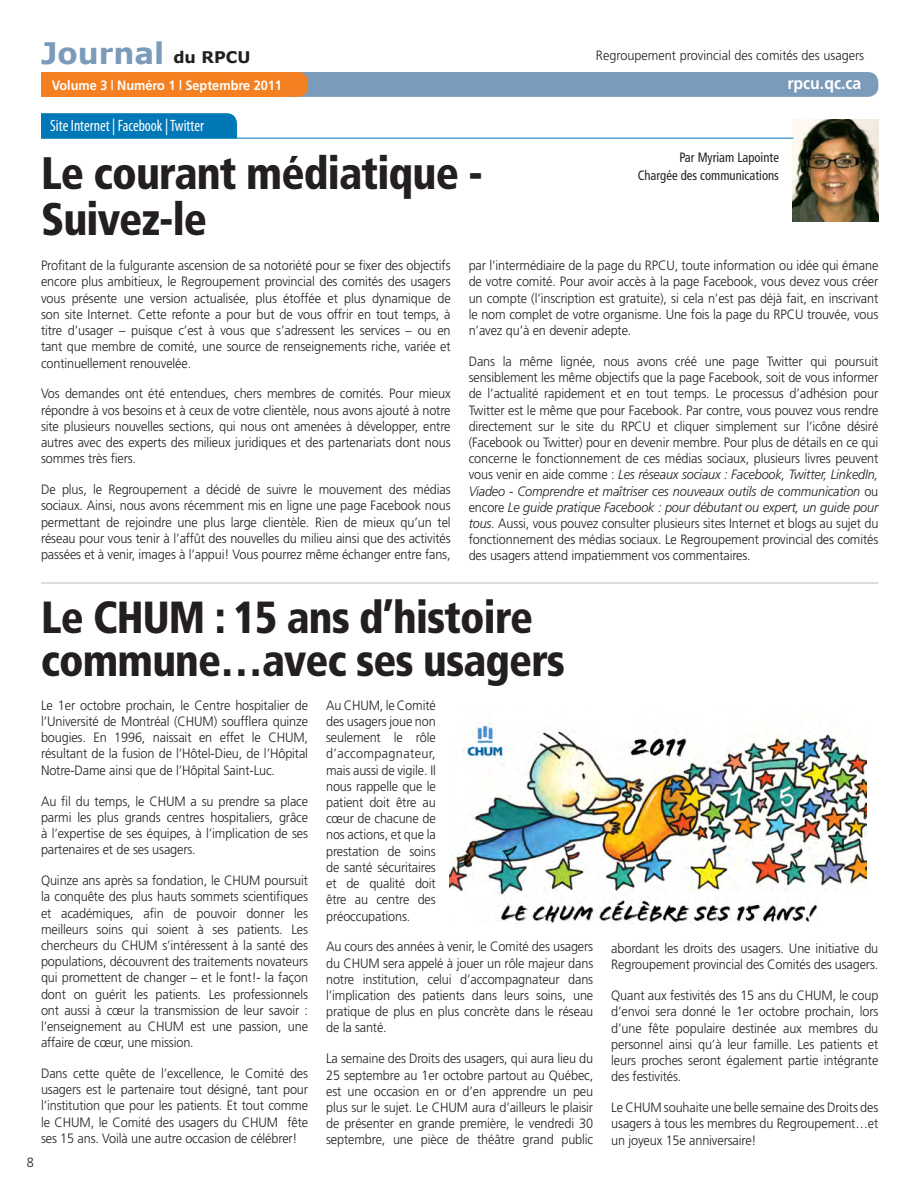
<style>
.page{position:relative;width:921px;height:1188px;background:#fff}
.page>*{position:absolute;margin:0;border:0;box-sizing:border-box;transform-origin:0 0}
.t1{font:900 condensed 45.6px "Frutiger";letter-spacing:-.02em;color:#231f20;scale:.95 1}
.t2{font:900 condensed 45px/42.2px "Frutiger";letter-spacing:-.02em;color:#231f20;scale:.95 1}
.t3{font:700 29.55px "Verdana";color:#7a9bb9}
.t4{font:700 16.8px "Frutiger";color:#fff;scale:.94 1}
.t5{font:condensed 16.5px "Myriad Pro";color:#fff;scale:.95 1}
.t6{font:700 16.05px "Verdana";color:#231f20}
.t7{font:300 13.5px/16.2px "Frutiger";letter-spacing:-.01em;color:#231f20;text-align:justify;scale:.94 1}
.t8{font:condensed 13.5px/18px "Frutiger";color:#231f20;text-align:right;scale:.94 1}
.t9{font:700 13.5px "Frutiger";color:#fff;scale:.94 1}
.s1{font-style:italic}
</style>
<div class="page">
<div style="left:274px;top:72px;width:604px;height:25px;background:#7a9bb9;border-radius:10px"></div>
<div style="left:41px;top:72px;width:238px;height:25px;background:#f58021"></div>
<div style="left:70px;top:72px;width:238px;height:25px;background:#f58021;border-radius:10px"></div>
<img style="left:792px;top:119px;width:86px;height:102px">
<hr style="left:41px;top:583px;width:837px;height:1px;background:#bcbdc0">
<img style="left:449px;top:723px;width:418px;height:201px">
<div style="left:41px;top:113px;width:196px;height:25px;background:#0077b6"></div>
<hr style="left:41px;top:138px;width:752px;height:1px;background:#0077b6">
<p class="t3" style="left:41px;top:34px;width:125px">Journal</p>
<p class="t6" style="left:173px;top:46px;width:79px">du RPCU</p>
<p class="t7" style="left:596px;top:47px;width:287px">Regroupement provincial des comités des usagers</p>
<p class="t9" style="left:52px;top:77px;width:246px">Volume 3 | Numéro 1 | Septembre 2011</p>
<p class="t4" style="left:787px;top:73px;width:80px">rpcu.qc.ca</p>
<p class="t5" style="left:50px;top:115px;width:163px">Site Internet | Facebook | Twitter</p>
<p class="t1" style="left:41px;top:146px;width:466px">Le courant médiatique -</p>
<p class="t1" style="left:41px;top:192px;width:176px">Suivez-le</p>
<p class="t8" style="left:637px;top:148px;width:152px">Par Myriam Lapointe<br>Chargée des communications</p>
<p class="t7" style="left:41px;top:257px;width:437px">Profitant de la fulgurante ascension de sa notoriété pour se fixer des objectifs encore plus ambitieux, le Regroupement provincial des comités des usagers vous présente une version actualisée, plus étoffée et plus dynamique de son site Internet. Cette refonte a pour but de vous offrir en tout temps, à titre d’usager – puisque c’est à vous que s’adressent les services – ou en tant que membre de comité, une source de renseignements riche, variée et continuellement renouvelée.</p>
<p class="t7" style="left:41px;top:386px;width:437px">Vos demandes ont été entendues, chers membres de comités. Pour mieux répondre à vos besoins et à ceux de votre clientèle, nous avons ajouté à notre site plusieurs nouvelles sections, qui nous ont amenées à développer, entre autres avec des experts des milieux juridiques et des partenariats dont nous sommes très fiers.</p>
<p class="t7" style="left:41px;top:481px;width:437px">De plus, le Regroupement a décidé de suivre le mouvement des médias sociaux. Ainsi, nous avons récemment mis en ligne une page Facebook nous permettant de rejoindre une plus large clientèle. Rien de mieux qu’un tel réseau pour vous tenir à l’affût des nouvelles du milieu ainsi que des activités passées et à venir, images à l’appui! Vous pourrez même échanger entre fans,</p>
<p class="t7" style="left:468px;top:257px;width:437px">par l’intermédiaire de la page du RPCU, toute information ou idée qui émane de votre comité. Pour avoir accès à la page Facebook, vous devez vous créer un compte (l’inscription est gratuite), si cela n’est pas déjà fait, en inscrivant le nom complet de votre organisme. Une fois la page du RPCU trouvée, vous n’avez qu’à en devenir adepte.</p>
<p class="t7" style="left:468px;top:353px;width:437px">Dans la même lignée, nous avons créé une page Twitter qui poursuit sensiblement les même objectifs que la page Facebook, soit de vous informer de l’actualité rapidement et en tout temps. Le processus d’adhésion pour Twitter est le même que pour Facebook. Par contre, vous pouvez vous rendre directement sur le site du RPCU et cliquer simplement sur l’icône désiré (Facebook ou Twitter) pour en devenir membre. Pour plus de détails en ce qui concerne le fonctionnement de ces médias sociaux, plusieurs livres peuvent vous venir en aide comme : <span class="s1">Les réseaux sociaux : Facebook, Twitter, LinkedIn, Viadeo - Comprendre et maîtriser ces nouveaux outils de communication</span> ou encore <span class="s1">Le guide pratique Facebook : pour débutant ou expert, un guide pour tous.</span> Aussi, vous pouvez consulter plusieurs sites Internet et blogs au sujet du fonctionnement des médias sociaux. Le Regroupement provincial des comités des usagers attend impatiemment vos commentaires.</p>
<p class="t2" style="left:41px;top:597px;width:553px">Le CHUM : 15 ans d’histoire commune…avec ses usagers</p>
<p class="t7" style="left:41px;top:697px;width:286px">Le 1er octobre prochain, le Centre hospitalier de l’Université de Montréal (CHUM) soufflera quinze bougies. En 1996, naissait en effet le CHUM, résultant de la fusion de l’Hôtel-Dieu, de l’Hôpital Notre-Dame ainsi que de l’Hôpital Saint-Luc.</p>
<p class="t7" style="left:41px;top:793px;width:286px">Au fil du temps, le CHUM a su prendre sa place parmi les plus grands centres hospitaliers, grâce à l’expertise de ses équipes, à l’implication de ses partenaires et de ses usagers.</p>
<p class="t7" style="left:41px;top:872px;width:286px">Quinze ans après sa fondation, le CHUM poursuit la conquête des plus hauts sommets scientifiques et académiques, afin de pouvoir donner les meilleurs soins qui soient à ses patients. Les chercheurs du CHUM s’intéressent à la santé des populations, découvrent des traitements novateurs qui promettent de changer – et le font!- la façon dont on guérit les patients. Les professionnels ont aussi à cœur la transmission de leur savoir : l’enseignement au CHUM est une passion, une affaire de cœur, une mission.</p>
<p class="t7" style="left:41px;top:1065px;width:286px">Dans cette quête de l’excellence, le Comité des usagers est le partenaire tout désigné, tant pour l’institution que pour les patients. Et tout comme le CHUM, le Comité des usagers du CHUM fête ses 15 ans. Voilà une autre occasion de célébrer!</p>
<p class="t7" style="left:27px;top:1154px;width:9px">8</p>
<p class="t7" style="left:326px;top:697px;width:118px">Au CHUM, le Comité des usagers joue non seulement le rôle d’accompagnateur, mais aussi de vigile. Il nous rappelle que le patient doit être au cœur de chacune de nos actions, et que la prestation de soins de santé sécuritaires et de qualité doit être au centre des préoccupations.</p>
<p class="t7" style="left:326px;top:939px;width:286px">Au cours des années à venir, le Comité des usagers du CHUM sera appelé à jouer un rôle majeur dans notre institution, celui d’accompagnateur dans l’implication des patients dans leurs soins, une pratique de plus en plus concrète dans le réseau de la santé.</p>
<p class="t7" style="left:326px;top:1050px;width:286px">La semaine des Droits des usagers, qui aura lieu du 25 septembre au 1er octobre partout au Québec, est une occasion en or d’en apprendre un peu plus sur le sujet. Le CHUM aura d’ailleurs le plaisir de présenter en grande première, le vendredi 30 septembre, une pièce de théâtre grand public</p>
<p class="t7" style="left:611px;top:940px;width:286px">abordant les droits des usagers. Une initiative du<br>Regroupement provincial des Comités des usagers.</p>
<p class="t7" style="left:611px;top:987px;width:286px">Quant aux festivités des 15 ans du CHUM, le coup d’envoi sera donné le 1er octobre prochain, lors d’une fête populaire destinée aux membres du personnel ainsi qu’à leur famille. Les patients et leurs proches seront également partie intégrante des festivités.</p>
<p class="t7" style="left:611px;top:1099px;width:286px">Le CHUM souhaite une belle semaine des Droits des usagers à tous les membres du Regroupement…et un joyeux 15e anniversaire!</p>
</div>
